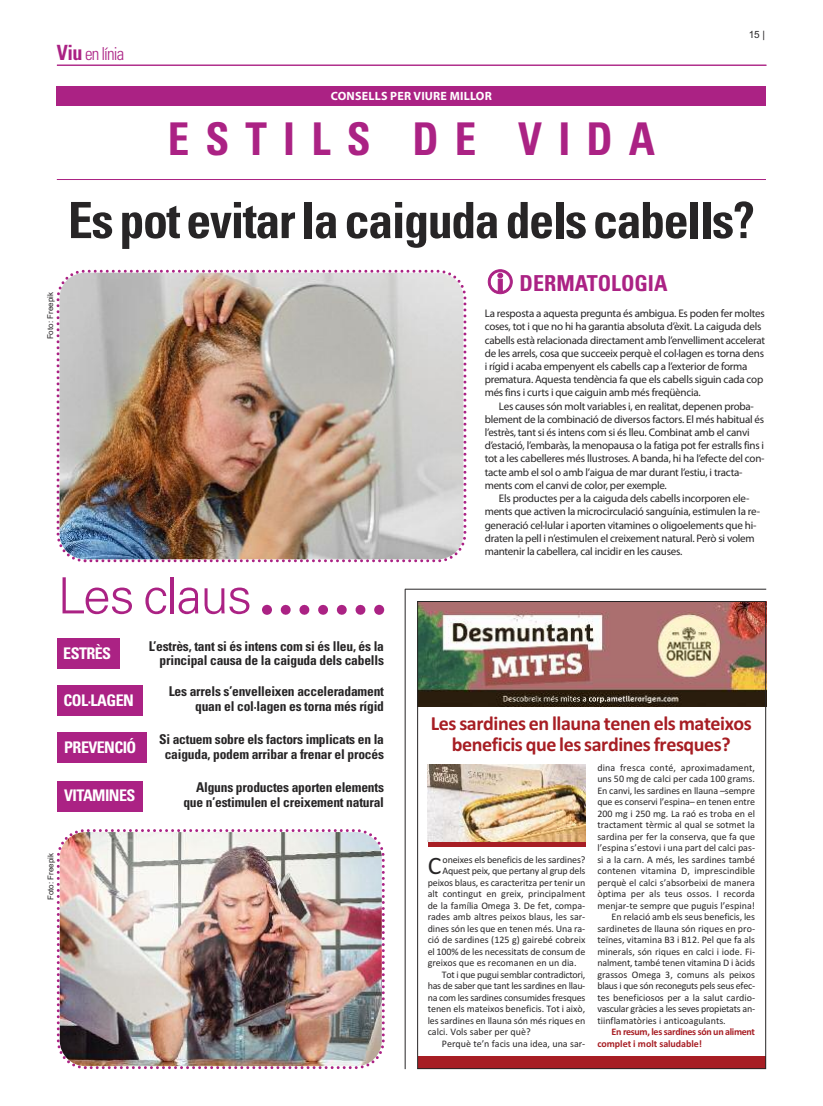
<style>
.page{position:relative;width:823px;height:1106px;background:#fff}
.page>*{position:absolute;margin:0;border:0;box-sizing:border-box;transform-origin:0 0}
.t1{font:700 condensed 50px "Univers LT Std";letter-spacing:-.03em;color:#272526}
.t2{font:300 50px "Univers LT Std";letter-spacing:-.025em;color:#ab2284}
.t3{font:700 condensed 45.1px "Univers LT Std";letter-spacing:.375em;color:#ab2284;scale:.95 1}
.t4{font:25.3px "Calibri";color:#272526}
.t5{font:700 condensed 22px "Univers LT Std";color:#ab2284}
.t6{font:700 20px/21.5px "Calibri";letter-spacing:-.02em;color:#a71e24;text-align:center}
.t7{font:300 condensed 17.9px "Univers LT Std";letter-spacing:-.05em;color:#ab2284;scale:.95 1}
.t8{font:700 condensed 16px "Univers LT Std";letter-spacing:-.035em;color:#fff}
.t9{font:700 condensed 13.5px/14.5px "Univers LT Std";letter-spacing:-.015em;color:#272526;text-align:right}
.t10{font:700 12px "Myriad Pro";letter-spacing:.015em;color:#fff}
.t11{font:11px/13.2px "Myriad Pro";letter-spacing:-.02em;color:#272526}
.t12{font:10px "Calibri";color:#272526}
.t13{font:10px "Calibri";letter-spacing:-.025em;color:#272526}
.t14{font:10px "Calibri";letter-spacing:-.03em;color:#272526}
.t15{font:700 10px/11.5px "Calibri";letter-spacing:-.035em;color:#a71e24}
.t16{font:10px "Calibri";letter-spacing:-.02em;color:#272526}
.t17{font:10px "Arial";color:#272526}
.t18{font:8px "Arial";color:#272526}
.s1{font-weight:700;font-size:21px}
</style>
<div class="page">
<hr style="left:57px;top:65px;width:709px;height:1px;background:#ab2284">
<div style="left:57px;top:86px;width:708px;height:19px;background:#ab2284"></div>
<svg style="left:262px;top:605px;width:122px;height:10px"></svg>
<div style="left:57px;top:638px;width:63px;height:31px;background:#ab2284"></div>
<div style="left:57px;top:684px;width:86px;height:31px;background:#ab2284"></div>
<div style="left:57px;top:732px;width:89px;height:31px;background:#ab2284"></div>
<div style="left:57px;top:780px;width:86px;height:31px;background:#ab2284"></div>
<img style="left:56px;top:269px;width:411px;height:294px">
<img style="left:56px;top:829px;width:329px;height:241px">
<hr style="left:57px;top:179px;width:708px;height:1px;background:#ab2284">
<hr style="left:404px;top:589px;width:361px;height:1px;background:#272526">
<hr style="left:404px;top:589px;width:1px;height:480px;background:#272526">
<div style="left:417px;top:1055px;width:348px;height:13px;background:#a71e24"></div>
<img style="left:419px;top:603px;width:344px;height:104px">
<svg style="left:427px;top:841px;width:158px;height:5px"></svg>
<img style="left:427px;top:765px;width:158px;height:76px">
<h3 class="t7" style="left:57px;top:47px;width:72px"><span class="s1">Viu</span> en línia</h3>
<p class="t10" style="left:331px;top:91px;width:162px">CONSELLS PER VIURE MILLOR</p>
<h2 class="t3" style="left:168px;top:122px;width:514px">ESTILS DE VIDA</h2>
<p class="t17" style="left:748px;top:29px;width:18px">15 |</p>
<p class="t18" style="left:46px;top:339px;width:49px;rotate:-90deg">Foto: Freepik</p>
<h1 class="t1" style="left:68px;top:202px;width:688px">Espotevitarlacaigudadelscabells?</h1>
<h3 class="t5" style="left:519px;top:275px;width:149px">DERMATOLOGIA</h3>
<p class="t11" style="left:484px;top:308px;width:282px">La resposta a aquesta pregunta és ambigua. Es poden fer moltes coses, tot i que no hi ha garantia absoluta d’èxit. La caiguda dels cabells està relacionada directament amb l’envelliment accelerat de les arrels, cosa que succeeix perquè el col·lagen es torna dens i rígid i acaba empenyent els cabells cap a l’exterior de forma prematura. Aquesta tendència fa que els cabells siguin cada cop més fins i curts i que caiguin amb més freqüència.</p>
<p class="t11" style="left:484px;top:400px;width:281px;text-indent:14px">Les causes són molt variables i, en realitat, depenen proba&shy;blement de la combinació de diversos factors. El més habitual és l’estrès, tant si és intens com si és lleu. Combinat amb el canvi d’estació, l’embaràs, la menopausa o la fatiga pot fer estralls fins i tot a les cabelleres més llustroses. A banda, hi ha l’efecte del con&shy;tacte amb el sol o amb l’aigua de mar durant l’estiu, i tracta&shy;ments com el canvi de color, per exemple.</p>
<p class="t11" style="left:484px;top:492px;width:277px;text-indent:14px">Els productes per a la caiguda dels cabells incorporen ele&shy;ments que activen la microcirculació sanguínia, estimulen la re&shy;generació cel·lular i aporten vitamines o oligoelements que hi&shy;draten la pell i n’estimulen el creixement natural. Però si volem mantenir la cabellera, cal incidir en les causes.</p>
<h1 class="t2" style="left:57px;top:577px;width:196px">Les claus</h1>
<h3 class="t8" style="left:63px;top:648px;width:49px">ESTRÈS</h3>
<h3 class="t8" style="left:63px;top:694px;width:72px">COL·LAGEN</h3>
<h3 class="t9" style="left:149px;top:640px;width:236px">L’estrès, tant si és intens com si és lleu, és la principal causa de la caiguda dels cabells</h3>
<h3 class="t9" style="left:169px;top:685px;width:217px">Les arrels s’envelleixen acceleradament quan el col·lagen es torna més rígid</h3>
<h3 class="t6" style="left:430px;top:712px;width:322px">Les sardines en llauna tenen els mateixos beneficis que les sardines fresques?</h3>
<h3 class="t9" style="left:159px;top:733px;width:226px;text-align:center">Si actuem sobre els factors implicats en la caiguda, podem arribar a frenar el procés</h3>
<h3 class="t9" style="left:183px;top:781px;width:202px">Alguns productes aporten elements que n’estimulen el creixement natural</h3>
<h3 class="t8" style="left:64px;top:741px;width:74px">PREVENCIÓ</h3>
<p class="t12" style="left:597px;top:761px;width:159px">dina fresca conté, aproximadament,</p>
<p class="t12" style="left:597px;top:773px;width:159px">uns 50 mg de calci per cada 100 grams.</p>
<p class="t12" style="left:597px;top:784px;width:159px">En canvi, les sardines en llauna –sempre</p>
<p class="t12" style="left:597px;top:796px;width:159px">que es conservi l’espina– en tenen entre</p>
<p class="t12" style="left:597px;top:807px;width:159px">200 mg i 250 mg. La raó es troba en el</p>
<p class="t12" style="left:597px;top:819px;width:159px">tractament tèrmic al qual se sotmet la</p>
<p class="t12" style="left:597px;top:830px;width:159px">sardina per fer la conserva, que fa que</p>
<p class="t12" style="left:597px;top:842px;width:159px">l’espina s’estovi i una part del calci pas-</p>
<p class="t12" style="left:597px;top:853px;width:159px">si a la carn. A més, les sardines també</p>
<p class="t12" style="left:597px;top:865px;width:159px">contenen vitamina D, imprescindible</p>
<p class="t12" style="left:597px;top:876px;width:159px">perquè el calci s’absorbeixi de manera</p>
<p class="t12" style="left:597px;top:888px;width:159px">òptima per als teus ossos. I recorda</p>
<p class="t12" style="left:597px;top:899px;width:159px">menjar-te sempre que puguis l’espina!</p>
<p class="t12" style="left:611px;top:911px;width:145px">En relació amb els seus beneficis, les</p>
<p class="t12" style="left:597px;top:922px;width:159px">sardinetes de llauna són riques en pro-</p>
<p class="t12" style="left:597px;top:934px;width:159px">teïnes, vitamina B3 i B12. Pel que fa als</p>
<p class="t12" style="left:597px;top:945px;width:159px">minerals, són riques en calci i iode. Fi-</p>
<p class="t12" style="left:597px;top:957px;width:159px">nalment, també tenen vitamina D i àcids</p>
<p class="t12" style="left:597px;top:968px;width:159px">grassos Omega 3, comuns als peixos</p>
<p class="t14" style="left:597px;top:980px;width:159px">blaus i que són reconeguts pels seus efec-</p>
<p class="t12" style="left:597px;top:991px;width:159px">tes beneficiosos per a la salut cardio-</p>
<p class="t13" style="left:597px;top:1003px;width:159px">vascular gràcies a les seves propietats an-</p>
<p class="t12" style="left:597px;top:1014px;width:130px">tiinflamatòries i anticoagulants.</p>
<p class="t15" style="left:597px;top:1026px;width:159px;text-indent:14px">En resum, les sardines són un aliment complet i molt saludable!</p>
<h3 class="t8" style="left:64px;top:789px;width:73px">VITAMINES</h3>
<p class="t18" style="left:46px;top:900px;width:49px;rotate:-90deg">Foto: Freepik</p>
<h3 class="t4" style="left:427px;top:850px;width:15px">C</h3>
<p class="t12" style="left:442px;top:853px;width:144px">oneixes els beneficis de les sardines?</p>
<p class="t16" style="left:442px;top:865px;width:144px">Aquest peix, que pertany al grup dels</p>
<p class="t12" style="left:427px;top:876px;width:159px">peixos blaus, es caracteritza per tenir un</p>
<p class="t12" style="left:427px;top:888px;width:159px">alt contingut en greix, principalment</p>
<p class="t12" style="left:427px;top:899px;width:159px">de la família Omega 3. De fet, compa-</p>
<p class="t12" style="left:427px;top:911px;width:159px">rades amb altres peixos blaus, les sar-</p>
<p class="t12" style="left:427px;top:922px;width:159px">dines són les que en tenen més. Una ra-</p>
<p class="t12" style="left:427px;top:934px;width:159px">ció de sardines (125 g) gairebé cobreix</p>
<p class="t12" style="left:427px;top:945px;width:159px">el 100% de les necessitats de consum de</p>
<p class="t12" style="left:427px;top:957px;width:150px">greixos que es recomanen en un dia.</p>
<p class="t13" style="left:441px;top:968px;width:145px">Tot i que pugui semblar contradictori,</p>
<p class="t14" style="left:427px;top:980px;width:159px">has de saber que tant les sardines en llau-</p>
<p class="t13" style="left:427px;top:991px;width:159px">na com les sardines consumides fresques</p>
<p class="t12" style="left:427px;top:1003px;width:159px">tenen els mateixos beneficis. Tot i això,</p>
<p class="t12" style="left:427px;top:1014px;width:159px">les sardines en llauna són més riques en</p>
<p class="t12" style="left:427px;top:1026px;width:104px">calci. Vols saber per què?</p>
<p class="t12" style="left:441px;top:1037px;width:145px">Perquè te’n facis una idea, una sar-</p>
</div>
